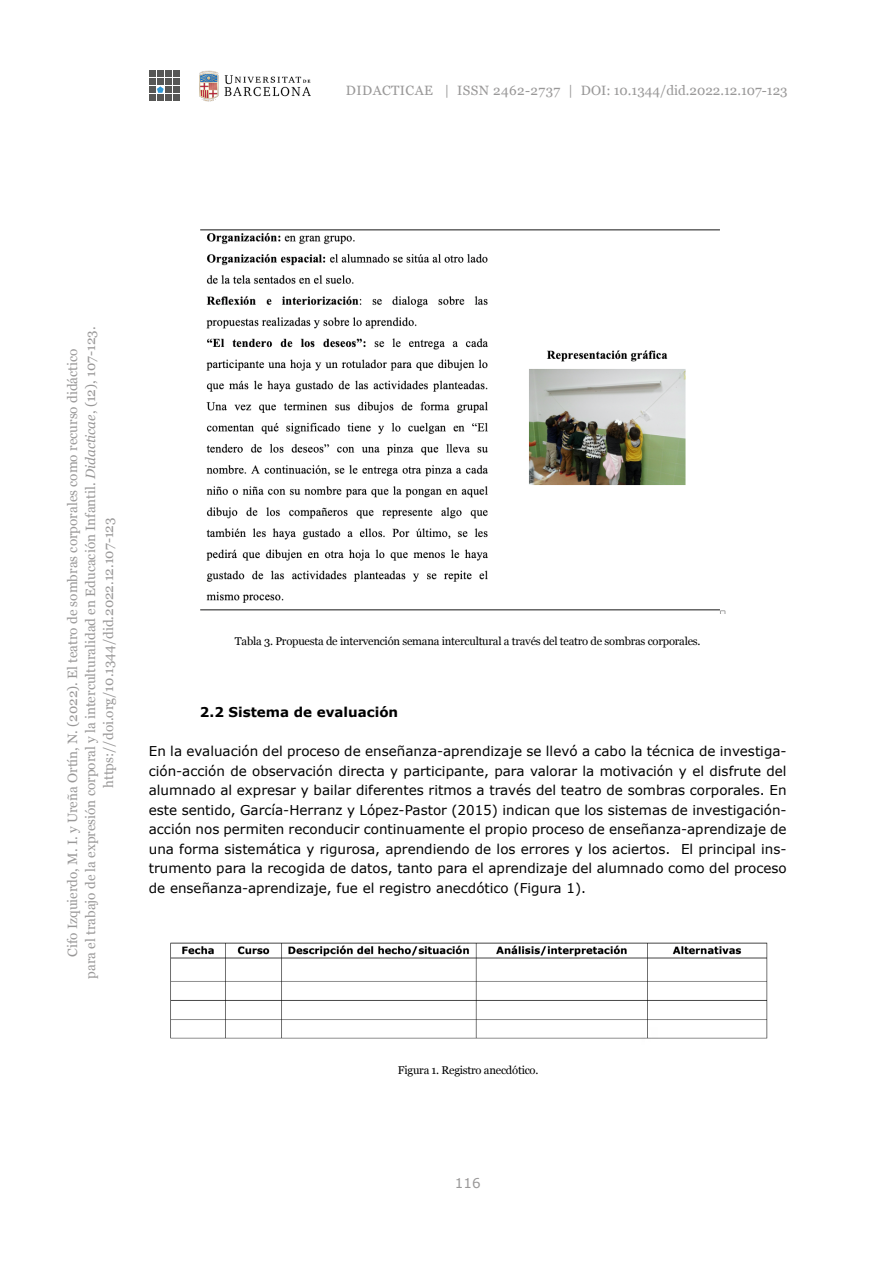
<style>
.page{position:relative;width:893px;height:1263px;background:#fff}
.page>*{position:absolute;margin:0;border:0;box-sizing:border-box;transform-origin:0 0}
.t1{font:13.5px/19.5px "Verdana";color:#000;text-align:justify}
.t2{font:13.5px/18px "Georgia";color:#999898;text-align:center}
.t3{font:13.5px "Georgia";letter-spacing:.03em;color:#999898}
.t4{font:700 13.5px "Verdana";color:#000}
.t5{font:13.5px "Verdana";color:#999898}
.t6{font:11.25px "Georgia";letter-spacing:-.02em;color:#000}
.s1{font-style:italic}
</style>
<div class="page">
<img style="left:199px;top:70px;width:112px;height:32px">
<div style="left:165px;top:79px;width:7px;height:6px;background:#575756"></div>
<div style="left:165px;top:86px;width:7px;height:7px;background:#575756"></div>
<div style="left:174px;top:86px;width:6px;height:7px;background:#575756"></div>
<div style="left:149px;top:94px;width:6px;height:7px;background:#575756"></div>
<div style="left:157px;top:94px;width:7px;height:7px;background:#575756"></div>
<div style="left:165px;top:94px;width:7px;height:7px;background:#575756"></div>
<div style="left:174px;top:94px;width:6px;height:7px;background:#575756"></div>
<div style="left:165px;top:71px;width:7px;height:6px;background:#575756"></div>
<svg style="left:174px;top:71px;width:6px;height:14px"></svg>
<svg style="left:149px;top:71px;width:15px;height:22px"></svg>
<img style="left:200px;top:229px;width:526px;height:384px">
<img style="left:170px;top:942px;width:598px;height:97px">
<p class="t3" style="left:346px;top:81px;width:443px">DIDACTICAE | ISSN 2462-2737 | DOI: 10.1344/did.2022.12.107-123</p>
<p class="t2" style="left:63px;top:979px;width:653px;rotate:-90deg">Cifo Izquierdo, M. I. y Ureña Ortín, N. (2022). El teatro de sombras corporales como recurso didáctico<br>para el trabajo de la expresión corporal y la interculturalidad en Educación Infantil. <span class="s1">Didacticae</span>, (12), 107-123. https://doi.org/10.1344/did.2022.12.107-123</p>
<p class="t6" style="left:235px;top:633px;width:467px">Tabla 3. Propuesta de intervención semana intercultural a través del teatro de sombras corporales.</p>
<p class="t4" style="left:200px;top:703px;width:200px">2.2 Sistema de evaluación</p>
<p class="t1" style="left:149px;top:742px;width:639px">En la evaluación del proceso de enseñanza-aprendizaje se llevó a cabo la técnica de investiga&shy;ción-acción de observación directa y participante, para valorar la motivación y el disfrute del alumnado al expresar y bailar diferentes ritmos a través del teatro de sombras corporales. En este sentido, García-Herranz y López-Pastor (2015) indican que los sistemas de investigación&shy;acción nos permiten reconducir continuamente el propio proceso de enseñanza-aprendizaje de una forma sistemática y rigurosa, aprendiendo de los errores y los aciertos. El principal ins&shy;trumento para la recogida de datos, tanto para el aprendizaje del alumnado como del proceso de enseñanza-aprendizaje, fue el registro anecdótico (Figura 1).</p>
<p class="t6" style="left:398px;top:1062px;width:142px">Figura 1. Registro anecdótico.</p>
<p class="t5" style="left:455px;top:1175px;width:27px">116</p>
</div>
